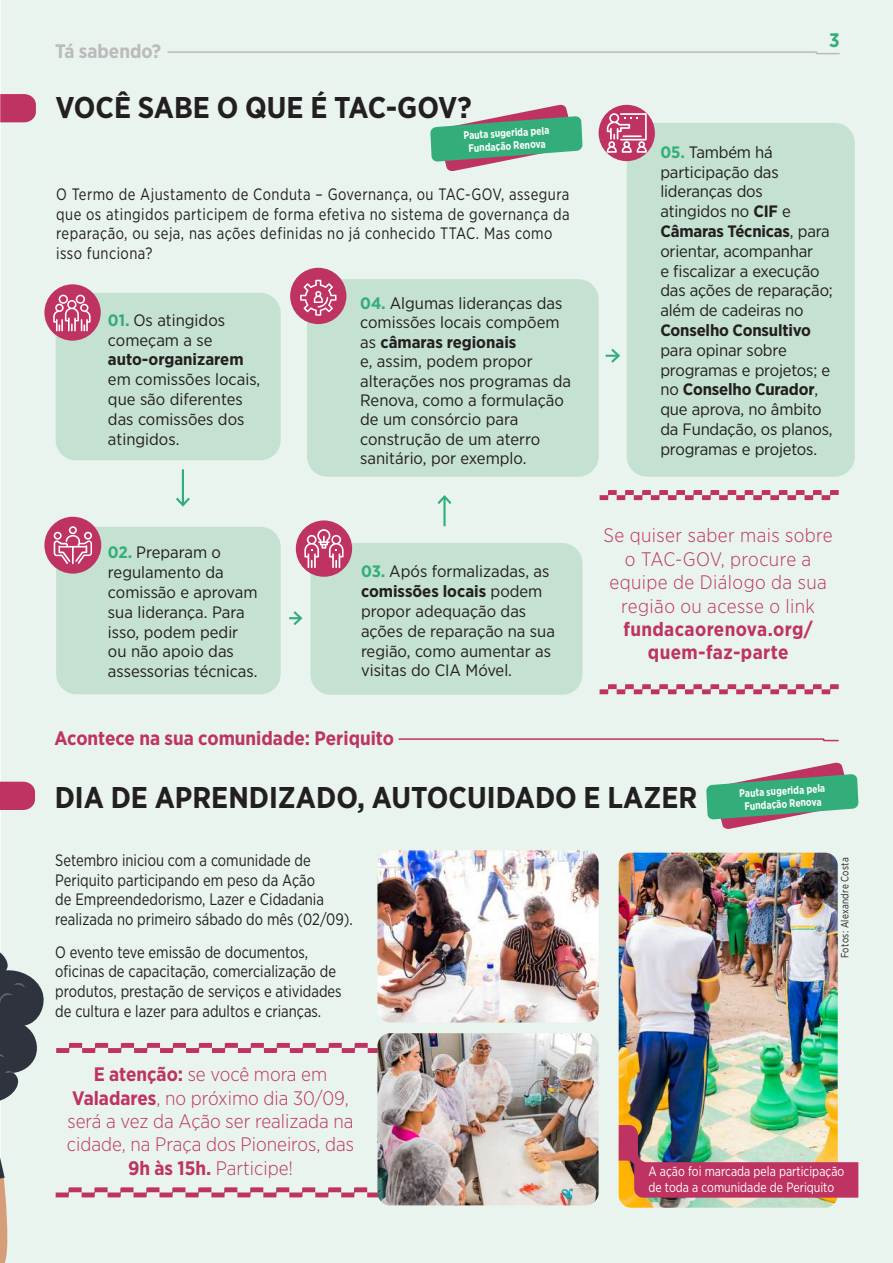
<style>
.page{position:relative;width:893px;height:1263px;background:#fff}
.page>*{position:absolute;margin:0;border:0;box-sizing:border-box;transform-origin:0 0}
.t1{font:700 30px "Gotham Narrow";color:#231f20}
.t2{font:300 19.5px/23.4px "Gotham Narrow";color:#bf3362;text-align:center}
.t3{font:300 19.5px/23.4px "Gotham Narrow";letter-spacing:.02em;color:#bf3362;text-align:center}
.t4{font:700 19.5px/23.4px "Gotham Narrow";letter-spacing:.02em;color:#bf3362;text-align:center}
.t5{font:700 19.5px "Gotham Narrow";color:#bf3362}
.t6{font:700 19.5px "Gotham Narrow";color:#babbba}
.t7{font:700 19.5px "Gotham Narrow";color:#33ae7b}
.t8{font:16.5px/19.8px "Gotham Narrow";color:#231f20}
.t9{font:16.5px/19.8px "Gotham Narrow";color:#231f20;scale:.91 1}
.t10{font:16.5px/19.8px "Gotham Narrow";letter-spacing:.03em;color:#231f20;scale:.91 1}
.t11{font:700 16.5px "Gotham Narrow";letter-spacing:-.01em;color:#231f20}
.t12{font:13.5px/16.2px "Gotham Narrow";color:#fff;scale:.91 1}
.t13{font:700 10.8px/13px "Gotham Narrow";color:#fff;text-align:center;scale:.91 1}
.t14{font:10.5px "Gotham Narrow";letter-spacing:.03em;color:#231f20;scale:.91 1}
.s1{font-weight:700;color:#33ae7b}
.s2{font-weight:700}
</style>
<div class="page">
<div style="left:1px;top:0;width:892px;height:1263px;background:#e9f4ee"></div>
<svg style="left:166px;top:51px;width:675px;height:4px;background:#d7deda"></svg>
<svg style="left:0;top:94px;width:36px;height:28px"></svg>
<svg style="left:600px;top:490px;width:239px;height:10px;background:#d494a8"></svg>
<svg style="left:600px;top:684px;width:239px;height:10px;background:#d496aa"></svg>
<div style="left:56px;top:293px;width:225px;height:167px;background:#c5e1d1;border-radius:20px"></div>
<div style="left:44px;top:284px;width:57px;height:57px;background:#bf3362;border-radius:50%"></div>
<svg style="left:53px;top:295px;width:38px;height:36px"></svg>
<div style="left:307px;top:279px;width:292px;height:198px;background:#c5e1d1;border-radius:20px"></div>
<div style="left:290px;top:268px;width:56px;height:56px;background:#bf3362;border-radius:50%"></div>
<svg style="left:300px;top:280px;width:37px;height:36px"></svg>
<div style="left:627px;top:123px;width:228px;height:354px;background:#c5e1d1;border-radius:20px"></div>
<div style="left:599px;top:105px;width:56px;height:56px;background:#bf3362;border-radius:50%"></div>
<svg style="left:607px;top:113px;width:40px;height:40px"></svg>
<div style="left:56px;top:527px;width:225px;height:167px;background:#c5e1d1;border-radius:20px"></div>
<div style="left:44px;top:517px;width:57px;height:57px;background:#bf3362;border-radius:50%"></div>
<svg style="left:54px;top:526px;width:38px;height:38px"></svg>
<div style="left:310px;top:543px;width:272px;height:152px;background:#c5e1d1;border-radius:20px"></div>
<div style="left:296px;top:520px;width:56px;height:57px;background:#bf3362;border-radius:50%"></div>
<svg style="left:304px;top:529px;width:40px;height:39px"></svg>
<hr style="left:182px;top:469px;width:2px;height:36px;background:#33ae7b">
<svg style="left:174px;top:495px;width:18px;height:13px"></svg>
<hr style="left:443px;top:497px;width:3px;height:29px;background:#33ae7b">
<svg style="left:435px;top:493px;width:19px;height:13px"></svg>
<svg style="left:289px;top:609px;width:15px;height:18px"></svg>
<svg style="left:606px;top:346px;width:16px;height:19px"></svg>
<svg style="left:397px;top:737px;width:443px;height:5px;background:#dcb9c3"></svg>
<img style="left:377px;top:850px;width:222px;height:172px">
<img style="left:619px;top:853px;width:219px;height:355px">
<img style="left:619px;top:1125px;width:239px;height:73px">
<svg style="left:56px;top:1043px;width:321px;height:10px;background:#d494a8"></svg>
<svg style="left:56px;top:1187px;width:321px;height:10px;background:#d497ab"></svg>
<img style="left:377px;top:1033px;width:222px;height:172px">
<svg style="left:430px;top:104px;width:153px;height:68px;background:#88b9a3"></svg>
<svg style="left:0;top:771px;width:47px;height:492px;background:#c5c8c6"></svg>
<svg style="left:706px;top:762px;width:152px;height:67px;background:#87b8a1"></svg>
<p class="t6" style="left:55px;top:38px;width:107px">Tá sabendo?</p>
<h1 class="t1" style="left:56px;top:88px;width:418px">VOCÊ SABE O QUE É TAC-GOV?</h1>
<p class="t13" style="left:463px;top:129px;width:96px;rotate:-4deg">Pauta sugerida pela<br>Fundação Renova</p>
<p class="t10" style="left:56px;top:184px;width:566px">O Termo de Ajustamento de Conduta – Governança, ou TAC-GOV, assegura que os atingidos participem de forma efetiva no sistema de governança da reparação, ou seja, nas ações definidas no já conhecido TTAC. Mas como isso funciona?</p>
<p class="t8" style="left:108px;top:310px;width:119px"><span class="s1">01.</span> Os atingidos começam a se</p>
<p class="t11" style="left:108px;top:349px;width:137px">auto-organizarem</p>
<p class="t8" style="left:108px;top:369px;width:154px">em comissões locais, que são diferentes das comissões dos atingidos.</p>
<p class="t8" style="left:108px;top:542px;width:151px"><span class="s1">02.</span> Preparam o regulamento da comissão e aprovam sua liderança. Para isso, podem pedir ou não apoio das assessorias técnicas.</p>
<p class="t8" style="left:360px;top:293px;width:212px;line-height:19.4px"><span class="s1">04.</span> Algumas lideranças das comissões locais compõem as <span class="s2">câmaras regionais<br></span>e, assim, podem propor alterações nos programas da<br>Renova, como a formulação de um consórcio para construção de um aterro sanitário, por exemplo.</p>
<p class="t8" style="left:361px;top:561px;width:196px"><span class="s1">03.</span> Após formalizadas, as <span class="s2">comissões locais</span> podem propor adequação das ações de reparação na sua região, como aumentar as visitas do CIA Móvel.</p>
<p class="t5" style="left:54px;top:725px;width:341px">Acontece na sua comunidade: Periquito</p>
<p class="t7" style="left:829px;top:28px;width:12px">3</p>
<p class="t8" style="left:660px;top:142px;width:174px"><span class="s1">05.</span> Também há participação das lideranças dos atingidos no <span class="s2">CIF</span> e<br><span class="s2">Câmaras Técnicas</span>, para orientar, acompanhar<br>e fiscalizar a execução das ações de reparação; além de cadeiras no</p>
<p class="t11" style="left:660px;top:320px;width:152px">Conselho Consultivo</p>
<p class="t8" style="left:660px;top:340px;width:174px">para opinar sobre programas e projetos; e no <span class="s2">Conselho Curador</span>, que aprova, no âmbito da Fundação, os planos, programas e projetos.</p>
<p class="t3" style="left:603px;top:523px;width:231px">Se quiser saber mais sobre o TAC-GOV, procure a equipe de Diálogo da sua região ou acesse o link</p>
<p class="t4" style="left:623px;top:617px;width:191px">fundacaorenova.org/ quem-faz-parte</p>
<h1 class="t1" style="left:55px;top:778px;width:644px">DIA DE APRENDIZADO, AUTOCUIDADO E LAZER</h1>
<p class="t9" style="left:55px;top:850px;width:329px">Setembro iniciou com a comunidade de Periquito participando em peso da Ação<br>de Empreendedorismo, Lazer e Cidadania realizada no primeiro sábado do mês (02/09).</p>
<p class="t9" style="left:55px;top:941px;width:316px">O evento teve emissão de documentos, oficinas de capacitação, comercialização de produtos, prestação de serviços e atividades de cultura e lazer para adultos e crianças.</p>
<p class="t13" style="left:739px;top:787px;width:96px;rotate:-4deg">Pauta sugerida pela<br>Fundação Renova</p>
<p class="t14" style="left:838px;top:958px;width:112px;rotate:-90deg">Fotos: Alexandre Costa</p>
<p class="t2" style="left:67px;top:1062px;width:289px"><span class="s2">E atenção:</span> se você mora em<br><span class="s2">Valadares</span>, no próximo dia 30/09, será a vez da Ação ser realizada na cidade, na Praça dos Pioneiros, das<br><span class="s2">9h às 15h.</span> Participe!</p>
<p class="t12" style="left:648px;top:1163px;width:217px">A ação foi marcada pela participação de toda a comunidade de Periquito</p>
</div>
